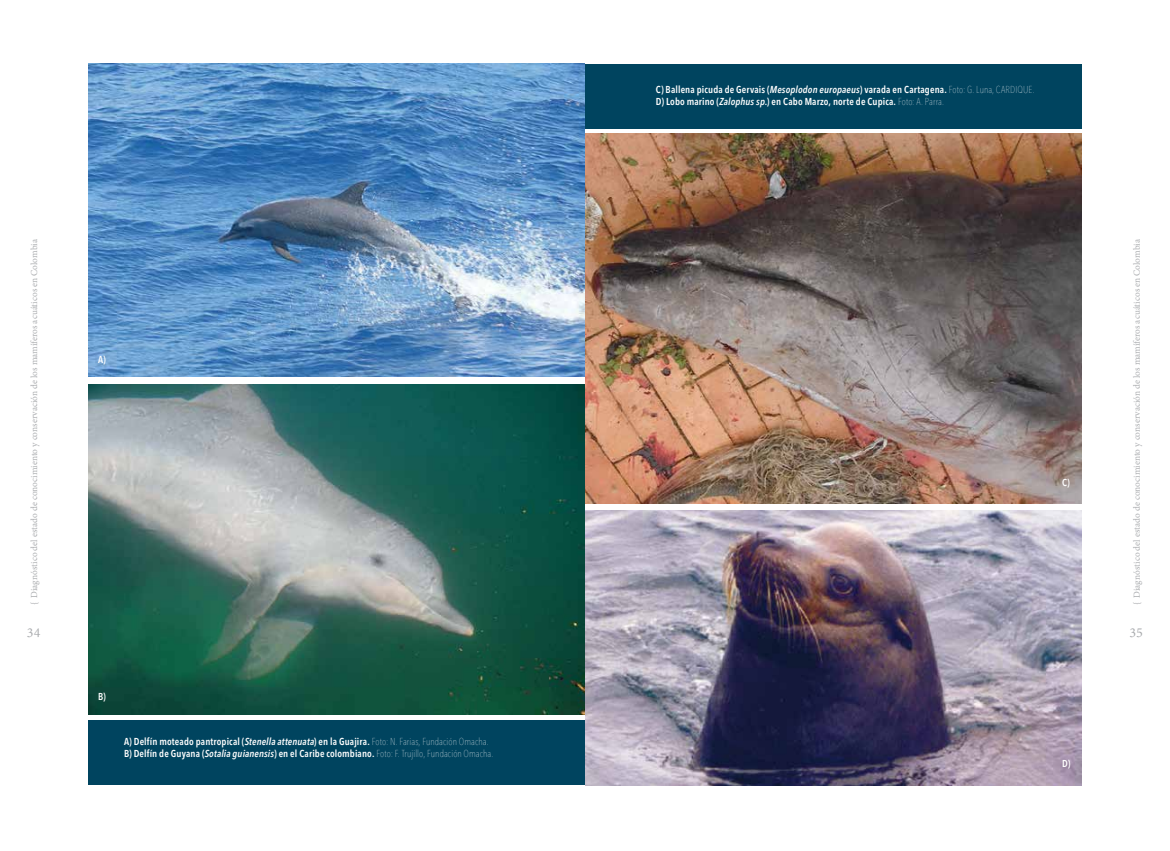
<style>
.page{position:relative;width:1170px;height:851px;background:#fff}
.page>*{position:absolute;margin:0;border:0;box-sizing:border-box;transform-origin:0 0}
.t1{font:15px "Adobe Devanagari";color:#a7a9ac}
.t2{font:600 condensed 10px/12px "Avenir Next LT Pro";letter-spacing:.015em;color:#fff}
.t3{font:10px "Adobe Devanagari";color:#a7a9ac}
.s1{font-style:italic}
.s2{font-weight:200}
</style>
<div class="page">
<img style="left:585px;top:134px;width:496px;height:369px">
<img style="left:89px;top:384px;width:496px;height:330px">
<img style="left:89px;top:64px;width:496px;height:312px">
<img style="left:585px;top:511px;width:496px;height:274px">
<div style="left:585px;top:64px;width:496px;height:64px;background:#00445f"></div>
<div style="left:89px;top:720px;width:496px;height:64px;background:#00445f"></div>
<p class="t2" style="left:656px;top:83px;width:380px">C) Ballena picuda de Gervais (<span class="s1">Mesoplodon europaeus</span>) varada en Cartagena. <span class="s2">Foto: G. Luna, CARDIQUE.<br></span>D) Lobo marino (<span class="s1">Zalophus sp.</span>) en Cabo Marzo, norte de Cupica. <span class="s2">Foto: A. Parra.</span></p>
<p class="t3" style="left:29px;top:605px;width:367px;rotate:-90deg">{ Diagnóstico del estado de conocimiento y conservación de los mamíferos acuáticos en Colombia</p>
<p class="t3" style="left:1131px;top:605px;width:367px;rotate:-90deg">{ Diagnóstico del estado de conocimiento y conservación de los mamíferos acuáticos en Colombia</p>
<p class="t2" style="left:98px;top:354px;width:9px">A)</p>
<p class="t2" style="left:1062px;top:476px;width:9px">C)</p>
<h1 class="t1" style="left:27px;top:623px;width:15px">34</h1>
<h1 class="t1" style="left:1129px;top:623px;width:15px">35</h1>
<p class="t2" style="left:98px;top:690px;width:9px">B)</p>
<p class="t2" style="left:124px;top:735px;width:371px">A) Delfín moteado pantropical (<span class="s1">Stenella attenuata</span>) en la Guajira. <span class="s2">Foto: N. Farias, Fundación Omacha.<br></span>B) Delfín de Guyana (<span class="s1">Sotalia guianensis</span>) en el Caribe colombiano. <span class="s2">Foto: F. Trujillo, Fundación Omacha.</span></p>
<p class="t2" style="left:1062px;top:757px;width:10px">D)</p>
</div>
